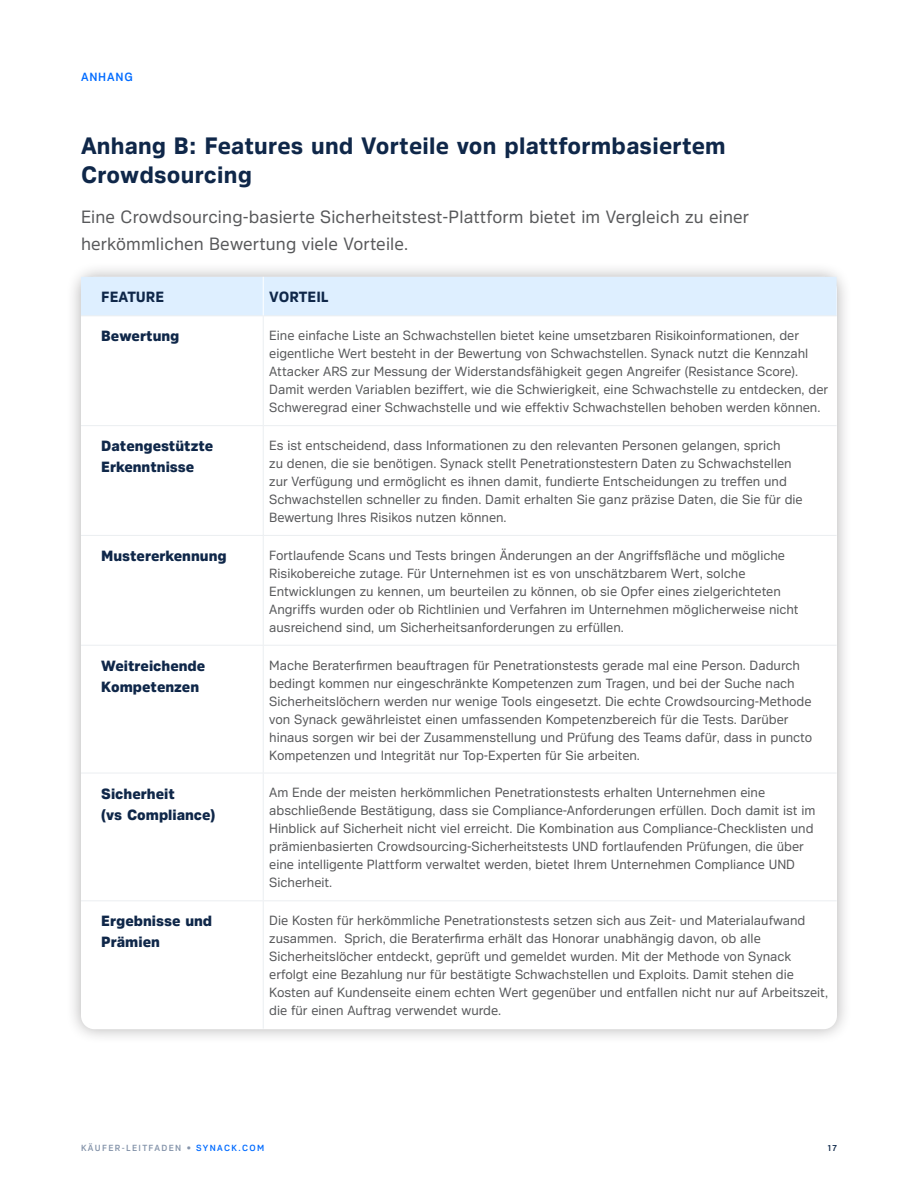
<style>
.page{position:relative;width:918px;height:1188px;background:#fff}
.page>*{position:absolute;margin:0;border:0;box-sizing:border-box;transform-origin:0 0}
.t1{font:700 24px/28.8px "Crique Grotesk";letter-spacing:.01em;color:#0f2749}
.t2{font:18px/27px "Crique Grotesk";letter-spacing:.01em;color:#58595b}
.t3{font:800 15px/21px "Crique Grotesk";color:#0f2749}
.t4{font:700 15px "Crique Grotesk";color:#0f2749}
.t5{font:13.5px/18px "Crique Grotesk";color:#58595b}
.Eyebrow_Dark_Left{font:500 12px "Crique Grotesk";letter-spacing:.07em;color:#006bff}
.t6{font:500 9px "Crique Grotesk";letter-spacing:.15em;color:#8695ab}
.t7{font:500 9px "Crique Grotesk";color:#0c2648}
.s1{color:#006bff}
</style>
<div class="page">
<div style="left:66px;top:262px;width:787px;height:783px;background:#231f20;opacity:.35"></div>
<div style="left:81px;top:277px;width:756px;height:752px;background:#fff;border-radius:14px"></div>
<div style="left:81px;top:277px;width:756px;height:38px;background:#deefff"></div>
<hr style="left:81px;top:315px;width:182px;height:1px;background:#ebeef1">
<hr style="left:263px;top:315px;width:574px;height:1px;background:#ebeef1">
<hr style="left:263px;top:316px;width:1px;height:109px;background:#ebeef1">
<hr style="left:81px;top:425px;width:182px;height:1px;background:#ebeef1">
<hr style="left:263px;top:425px;width:574px;height:1px;background:#ebeef1">
<hr style="left:263px;top:426px;width:1px;height:109px;background:#ebeef1">
<hr style="left:81px;top:535px;width:182px;height:1px;background:#ebeef1">
<hr style="left:263px;top:535px;width:574px;height:1px;background:#ebeef1">
<hr style="left:263px;top:536px;width:1px;height:109px;background:#ebeef1">
<hr style="left:81px;top:645px;width:182px;height:1px;background:#ebeef1">
<hr style="left:263px;top:645px;width:574px;height:1px;background:#ebeef1">
<hr style="left:263px;top:646px;width:1px;height:127px;background:#ebeef1">
<hr style="left:81px;top:773px;width:182px;height:1px;background:#ebeef1">
<hr style="left:263px;top:773px;width:574px;height:1px;background:#ebeef1">
<hr style="left:263px;top:773px;width:1px;height:127px;background:#ebeef1">
<hr style="left:81px;top:900px;width:182px;height:1px;background:#ebeef1">
<hr style="left:263px;top:900px;width:574px;height:1px;background:#ebeef1">
<hr style="left:263px;top:901px;width:1px;height:128px;background:#ebeef1">
<hr style="left:263px;top:277px;width:1px;height:38px;background:#fff">
<p class="Eyebrow_Dark_Left" style="left:81px;top:70px;width:53px">ANHANG</p>
<p class="t1" style="left:81px;top:131px;width:646px">Anhang B: Features und Vorteile von plattformbasiertem<br>Crowdsourcing</p>
<p class="t2" style="left:81px;top:204px;width:670px">Eine Crowdsourcing-basierte Sicherheitstest-Plattform bietet im Vergleich zu einer herkömmlichen Bewertung viele Vorteile.</p>
<p class="t4" style="left:101px;top:289px;width:65px">FEATURE</p>
<p class="t4" style="left:269px;top:289px;width:61px">VORTEIL</p>
<p class="t3" style="left:101px;top:326px;width:80px">Bewertung</p>
<p class="t5" style="left:269px;top:326px;width:560px">Eine einfache Liste an Schwachstellen bietet keine umsetzbaren Risikoinformationen, der eigentliche Wert besteht in der Bewertung von Schwachstellen. Synack nutzt die Kennzahl Attacker ARS zur Messung der Widerstandsfähigkeit gegen Angreifer (Resistance Score).<br>Damit werden Variablen beziffert, wie die Schwierigkeit, eine Schwachstelle zu entdecken, der Schweregrad einer Schwachstelle und wie effektiv Schwachstellen behoben werden können.</p>
<p class="t3" style="left:101px;top:436px;width:114px">Datengestützte<br>Erkenntnisse</p>
<p class="t5" style="left:269px;top:436px;width:535px">Es ist entscheidend, dass Informationen zu den relevanten Personen gelangen, sprich<br>zu denen, die sie benötigen. Synack stellt Penetrationstestern Daten zu Schwachstellen zur Verfügung und ermöglicht es ihnen damit, fundierte Entscheidungen zu treffen und Schwachstellen schneller zu finden. Damit erhalten Sie ganz präzise Daten, die Sie für die Bewertung Ihres Risikos nutzen können.</p>
<p class="t3" style="left:101px;top:545px;width:127px">Mustererkennung</p>
<p class="t5" style="left:269px;top:546px;width:531px">Fortlaufende Scans und Tests bringen Änderungen an der Angriffsfläche und mögliche Risikobereiche zutage. Für Unternehmen ist es von unschätzbarem Wert, solche Entwicklungen zu kennen, um beurteilen zu können, ob sie Opfer eines zielgerichteten Angriffs wurden oder ob Richtlinien und Verfahren im Unternehmen möglicherweise nicht ausreichend sind, um Sicherheitsanforderungen zu erfüllen.</p>
<p class="t3" style="left:101px;top:655px;width:106px">Weitreichende<br>Kompetenzen</p>
<p class="t5" style="left:269px;top:656px;width:544px">Mache Beraterfirmen beauftragen für Penetrationstests gerade mal eine Person. Dadurch bedingt kommen nur eingeschränkte Kompetenzen zum Tragen, und bei der Suche nach Sicherheitslöchern werden nur wenige Tools eingesetzt. Die echte Crowdsourcing-Methode von Synack gewährleistet einen umfassenden Kompetenzbereich für die Tests. Darüber hinaus sorgen wir bei der Zusammenstellung und Prüfung des Teams dafür, dass in puncto Kompetenzen und Integrität nur Top-Experten für Sie arbeiten.</p>
<p class="t3" style="left:101px;top:783px;width:75px">Sicherheit</p>
<p class="t3" style="left:101px;top:804px;width:116px">(vs Compliance)</p>
<p class="t5" style="left:269px;top:784px;width:548px">Am Ende der meisten herkömmlichen Penetrationstests erhalten Unternehmen eine abschließende Bestätigung, dass sie Compliance-Anforderungen erfüllen. Doch damit ist im Hinblick auf Sicherheit nicht viel erreicht. Die Kombination aus Compliance-Checklisten und prämienbasierten Crowdsourcing-Sicherheitstests UND fortlaufenden Prüfungen, die über eine intelligente Plattform verwaltet werden, bietet Ihrem Unternehmen Compliance UND Sicherheit.</p>
<p class="t3" style="left:101px;top:911px;width:112px">Ergebnisse und<br>Prämien</p>
<p class="t5" style="left:269px;top:911px;width:560px">Die Kosten für herkömmliche Penetrationstests setzen sich aus Zeit- und Materialaufwand zusammen. Sprich, die Beraterfirma erhält das Honorar unabhängig davon, ob alle Sicherheitslöcher entdeckt, geprüft und gemeldet wurden. Mit der Methode von Synack erfolgt eine Bezahlung nur für bestätigte Schwachstellen und Exploits. Damit stehen die Kosten auf Kundenseite einem echten Wert gegenüber und entfallen nicht nur auf Arbeitszeit, die für einen Auftrag verwendet wurde.</p>
<p class="t6" style="left:81px;top:1143px;width:185px">KÄUFER-LEITFADEN • <span class="s1">SYNACK.COM</span></p>
<p class="t7" style="left:828px;top:1143px;width:11px">17</p>
</div>
